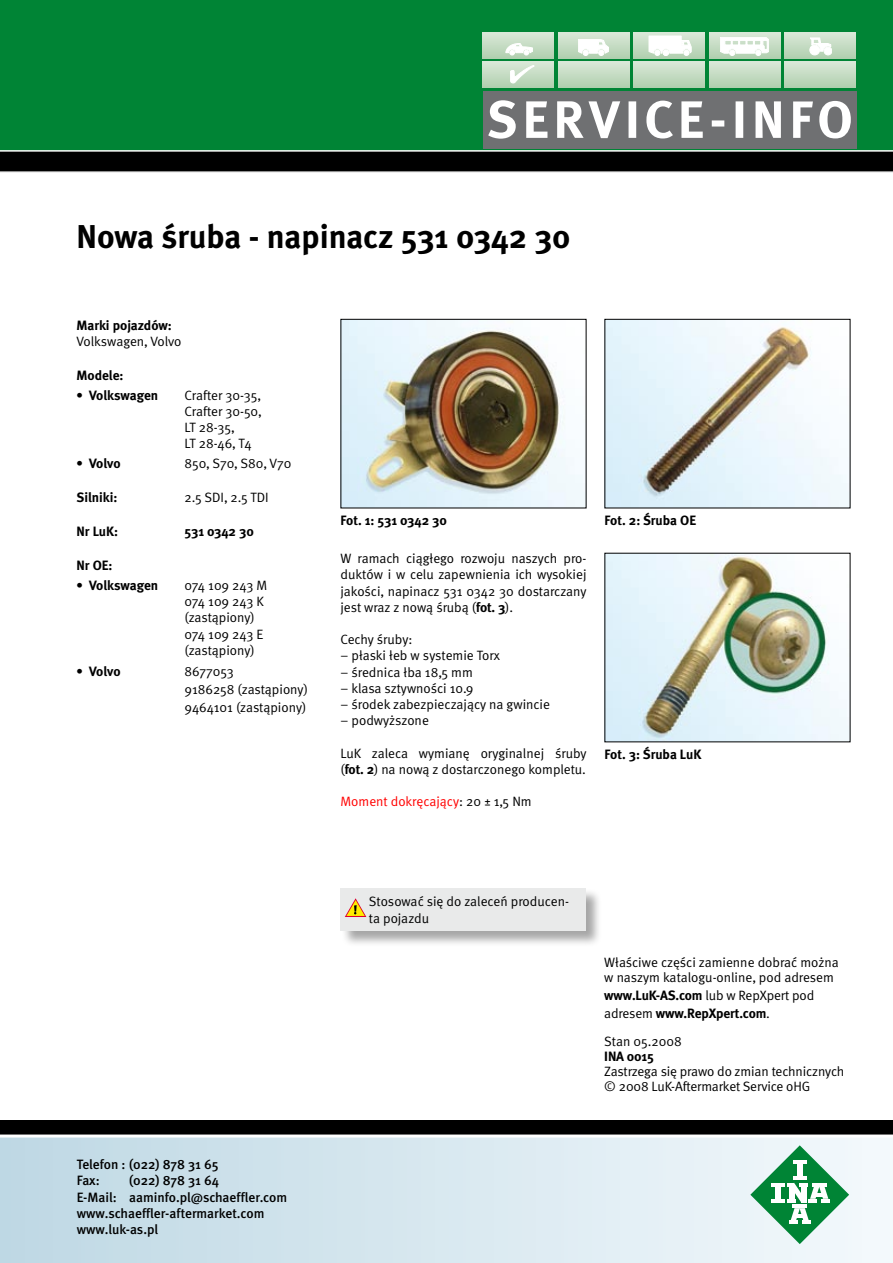
<style>
.page{position:relative;width:893px;height:1263px;background:#fff}
.page>*{position:absolute;margin:0;border:0;box-sizing:border-box;transform-origin:0 0}
.t1{font:33px "Meta Bold CE";color:#000}
.t2{font:13.5px/16.2px "Meta Normal CE";letter-spacing:-.005em;color:#000}
.t3{font:13.5px "Meta Bold CE";letter-spacing:-.005em;color:#000}
.t4{font:13.5px/16.2px "Meta Medium CE";color:#000}
.t5{font:13.5px "Meta Normal CE";color:#f00}
.s1{font-family:"Meta Bold CE"}
.s2{color:#000}
.s3{font-family:"Meta Normal CE"}
</style>
<div class="page">
<img style="left:606px;top:321px;width:242px;height:185px">
<img style="left:606px;top:555px;width:242px;height:185px">
<img style="left:342px;top:321px;width:242px;height:185px">
<div style="left:0;top:0;width:893px;height:164px;background:#008435"></div>
<svg style="left:0;top:150px;width:893px;height:23px;background:#212221"></svg>
<div style="left:483px;top:91px;width:373px;height:57px;background:#6f7072"></div>
<svg style="left:488px;top:100px;width:363px;height:39px"></svg>
<svg style="left:785px;top:62px;width:71px;height:25px;background:#c5dcc3"></svg>
<svg style="left:785px;top:33px;width:71px;height:25px"></svg>
<svg style="left:483px;top:62px;width:70px;height:25px"></svg>
<svg style="left:483px;top:33px;width:70px;height:25px"></svg>
<svg style="left:558px;top:62px;width:71px;height:25px;background:#c5dcc3"></svg>
<svg style="left:558px;top:33px;width:71px;height:25px"></svg>
<svg style="left:634px;top:62px;width:71px;height:25px;background:#c5dcc3"></svg>
<svg style="left:634px;top:33px;width:71px;height:25px"></svg>
<svg style="left:709px;top:62px;width:71px;height:25px;background:#c5dcc3"></svg>
<svg style="left:709px;top:33px;width:71px;height:25px"></svg>
<svg style="left:578px;top:39px;width:30px;height:17px"></svg>
<svg style="left:649px;top:36px;width:42px;height:19px"></svg>
<svg style="left:720px;top:37px;width:49px;height:19px"></svg>
<svg style="left:506px;top:43px;width:27px;height:12px"></svg>
<svg style="left:510px;top:65px;width:24px;height:18px"></svg>
<div style="left:810px;top:45px;width:10px;height:10px;background:#fff;border-radius:50%"></div>
<div style="left:810px;top:45px;width:10px;height:10px;border:1px solid #fff;border-radius:50%"></div>
<svg style="left:810px;top:38px;width:21px;height:13px"></svg>
<div style="left:824px;top:47px;width:8px;height:8px;background:#fff;border-radius:50%"></div>
<div style="left:824px;top:47px;width:8px;height:8px;border:1px solid #fff;border-radius:50%"></div>
<div style="left:0;top:1129px;width:893px;height:134px;background:linear-gradient(to right,#bfd8e4,#f4f9fc)"></div>
<svg style="left:0;top:1120px;width:893px;height:17px;background:#242424"></svg>
<svg style="left:750px;top:1145px;width:99px;height:99px"></svg>
<div style="left:341px;top:888px;width:268px;height:65px;background:#000;opacity:.35"></div>
<div style="left:340px;top:888px;width:246px;height:42px;background:#e9eaea"></div>
<svg style="left:345px;top:898px;width:21px;height:19px"></svg>
<h1 class="t1" style="left:77px;top:215px;width:495px">Nowa śruba - napinacz 531 0342 30</h1>
<p class="t3" style="left:77px;top:317px;width:97px">Marki pojazdów:</p>
<p class="t2" style="left:77px;top:333px;width:107px">Volkswagen, Volvo</p>
<p class="t3" style="left:77px;top:367px;width:48px">Modele:</p>
<p class="t3" style="left:77px;top:386px;width:83px">• Volkswagen</p>
<p class="t2" style="left:185px;top:387px;width:79px">Crafter 30-35,<br>Crafter 30-50,<br>LT 28-35,<br>LT 28-46, T4</p>
<p class="t3" style="left:77px;top:455px;width:46px">• Volvo</p>
<p class="t2" style="left:185px;top:455px;width:108px">850, S70, S80, V70</p>
<p class="t3" style="left:77px;top:489px;width:42px">Silniki:</p>
<p class="t2" style="left:185px;top:489px;width:86px">2.5 SDI, 2.5 TDI</p>
<p class="t3" style="left:77px;top:523px;width:43px">Nr LuK:</p>
<p class="t3" style="left:185px;top:523px;width:71px">531 0342 30</p>
<p class="t3" style="left:77px;top:557px;width:37px">Nr OE:</p>
<p class="t3" style="left:77px;top:577px;width:83px">• Volkswagen</p>
<p class="t2" style="left:185px;top:577px;width:84px">074 109 243 M<br>074 109 243 K (zastąpiony)<br>074 109 243 E (zastąpiony)</p>
<p class="t3" style="left:77px;top:662px;width:46px">• Volvo</p>
<p class="t2" style="left:185px;top:662px;width:125px;line-height:18px">8677053<br>9186258 (zastąpiony)<br>9464101 (zastąpiony)</p>
<p class="t3" style="left:340px;top:512px;width:108px">Fot. 1: 531 0342 30</p>
<p class="t3" style="left:604px;top:512px;width:93px">Fot. 2: Śruba OE</p>
<p class="t2" style="left:340px;top:551px;width:248px;text-align:justify">W ramach ciągłego rozwoju naszych pro&shy;duktów i w celu zapewnienia ich wysokiej jakości, napinacz 531 0342 30 dostarczany jest wraz z nową śrubą (<span class="s1">fot. 3</span>).</p>
<p class="t2" style="left:340px;top:632px;width:73px">Cechy śruby:</p>
<p class="t2" style="left:340px;top:648px;width:161px">– płaski łeb w systemie Torx</p>
<p class="t2" style="left:340px;top:664px;width:134px">– średnica łba 18,5 mm</p>
<p class="t2" style="left:340px;top:680px;width:135px">– klasa sztywności 10.9</p>
<p class="t2" style="left:340px;top:696px;width:211px">– środek zabezpieczający na gwincie</p>
<p class="t2" style="left:340px;top:713px;width:90px">– podwyższone</p>
<p class="t2" style="left:340px;top:745px;width:248px">LuK zaleca wymianę oryginalnej śruby (<span class="s1">fot. 2</span>) na nową z dostarczonego kompletu.</p>
<p class="t5" style="left:340px;top:793px;width:193px">Moment dokręcający<span class="s2">: 20 ± 1,5 Nm</span></p>
<p class="t3" style="left:604px;top:745px;width:98px">Fot. 3: Śruba LuK</p>
<p class="t4" style="left:77px;top:1156px;width:144px">Telefon : (022) 878 31 65<br>Fax:</p>
<p class="t4" style="left:77px;top:1173px;width:212px;text-indent:53px">(022) 878 31 64<br>E-Mail: aaminfo.pl@schaeffler.com www.schaeffler-aftermarket.com www.luk-as.pl</p>
<p class="t2" style="left:369px;top:894px;width:202px">Stosować się do zaleceń producen&shy;ta pojazdu</p>
<p class="t2" style="left:604px;top:955px;width:236px;line-height:15px">Właściwe części zamienne dobrać można w naszym katalogu-online, pod adresem</p>
<p class="t2" style="left:604px;top:988px;width:211px"><span class="s1">www.LuK-AS.com</span> lub w RepXpert pod</p>
<p class="t3" style="left:604px;top:1005px;width:167px"><span class="s3">adresem</span> www.RepXpert.com<span class="s3">.</span></p>
<p class="t2" style="left:604px;top:1034px;width:79px">Stan 05.2008</p>
<p class="t3" style="left:604px;top:1048px;width:51px">INA 0015</p>
<p class="t2" style="left:604px;top:1064px;width:242px;line-height:15px">Zastrzega się prawo do zmian technicznych © 2008 LuK-Aftermarket Service oHG</p>
</div>
